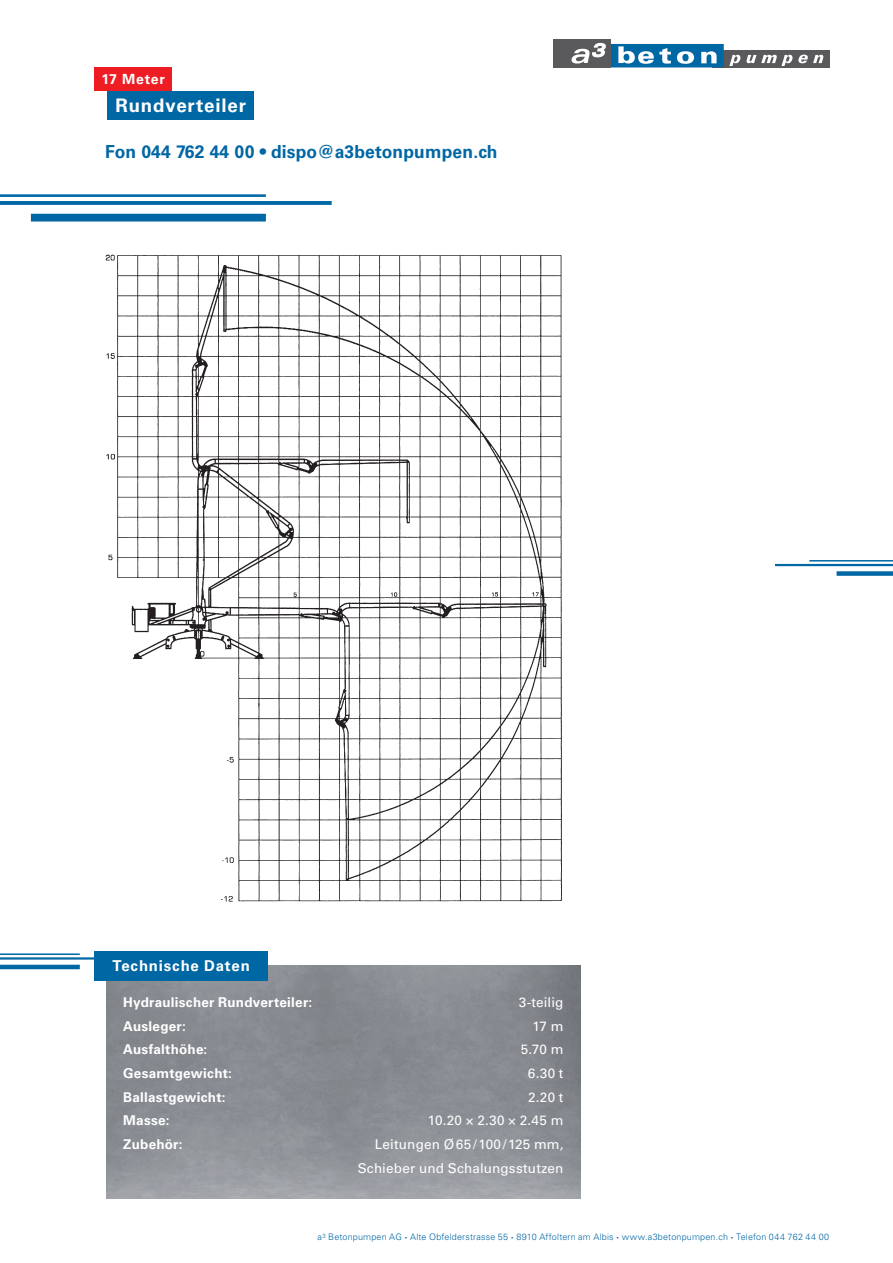
<style>
.page{position:relative;width:893px;height:1263px;background:#fff}
.page>*{position:absolute;margin:0;border:0;box-sizing:border-box;transform-origin:0 0}
.t1{font:700 18.6px "Univers LT Std";letter-spacing:.045em;color:#fff}
.t2{font:700 18px "Univers LT Std";letter-spacing:.01em;color:#0067a5}
.t3{font:700 15px "Univers LT Std";letter-spacing:.055em;color:#fff}
.t4{font:700 13.95px "Univers LT Std";letter-spacing:.06em;color:#fff}
.t5{font:13.5px/23.7px "Univers LT Std";letter-spacing:.015em;color:#fff;text-align:right}
.t6{font:700 13.5px "Univers LT Std";letter-spacing:.015em;color:#fff}
.t7{font:300 9px "Univers LT Std";letter-spacing:.02em;color:#0067a5}
.s1{font-family:"Rawson Alt";font-weight:400}
</style>
<div class="page">
<hr style="left:775px;top:564px;width:118px;height:2px;background:#0067a5">
<div style="left:837px;top:571px;width:56px;height:5px;background:#0067a5"></div>
<hr style="left:809px;top:560px;width:84px;height:1px;background:#0067a5">
<hr style="left:0;top:957px;width:118px;height:2px;background:#0067a5">
<hr style="left:0;top:965px;width:80px;height:4px;background:#0067a5">
<hr style="left:0;top:953px;width:80px;height:2px;background:#0067a5">
<div style="left:712px;top:50px;width:117px;height:17px;background:#5a5a5d"></div>
<div style="left:602px;top:44px;width:122px;height:23px;background:#0067a5"></div>
<div style="left:553px;top:39px;width:58px;height:28px;background:#5a5a5d"></div>
<svg style="left:618px;top:46px;width:53px;height:18px"></svg>
<svg style="left:677px;top:51px;width:17px;height:13px"></svg>
<svg style="left:701px;top:51px;width:16px;height:12px"></svg>
<svg style="left:729px;top:55px;width:11px;height:11px"></svg>
<svg style="left:746px;top:55px;width:46px;height:11px"></svg>
<svg style="left:798px;top:55px;width:25px;height:8px"></svg>
<svg style="left:571px;top:43px;width:35px;height:21px"></svg>
<svg style="left:0;top:201px;width:332px;height:4px"></svg>
<div style="left:31px;top:214px;width:235px;height:7px;background:#0067a5"></div>
<hr style="left:0;top:194px;width:266px;height:3px;background:#0067a5">
<img style="left:105px;top:254px;width:457px;height:648px">
<div style="left:95px;top:67px;width:77px;height:24px;background:#ee1d23"></div>
<div style="left:108px;top:91px;width:146px;height:29px;background:#0067a5"></div>
<img style="left:106px;top:965px;width:474px;height:234px">
<div style="left:95px;top:951px;width:173px;height:29px;background:#0067a5"></div>
<h3 class="t4" style="left:101px;top:71px;width:65px">17 Meter</h3>
<h1 class="t1" style="left:116px;top:95px;width:132px">Rundverteiler</h1>
<h2 class="t2" style="left:105px;top:141px;width:394px">Fon 044 762 44 00 • dispo@a3betonpumpen.ch</h2>
<h3 class="t3" style="left:113px;top:957px;width:139px">Technische Daten</h3>
<h3 class="t6" style="left:123px;top:994px;width:190px">Hydraulischer Rundverteiler:</h3>
<h3 class="t5" style="left:519px;top:990px;width:46px">3-teilig</h3>
<h3 class="t6" style="left:123px;top:1018px;width:64px">Ausleger:</h3>
<h3 class="t5" style="left:532px;top:1014px;width:33px">17 m</h3>
<h3 class="t6" style="left:123px;top:1042px;width:85px">Ausfalthöhe:</h3>
<h3 class="t5" style="left:521px;top:1038px;width:44px">5.70 m</h3>
<h3 class="t6" style="left:123px;top:1065px;width:110px">Gesamtgewicht:</h3>
<h3 class="t5" style="left:528px;top:1061px;width:37px">6.30 t</h3>
<h3 class="t6" style="left:123px;top:1089px;width:104px">Ballastgewicht:</h3>
<h3 class="t5" style="left:528px;top:1085px;width:37px">2.20 t</h3>
<h3 class="t6" style="left:123px;top:1113px;width:48px">Masse:</h3>
<h3 class="t5" style="left:428px;top:1109px;width:137px">10.20 × 2.30 × 2.45 m</h3>
<h3 class="t6" style="left:123px;top:1136px;width:61px">Zubehör:</h3>
<h3 class="t5" style="left:358px;top:1132px;width:207px">Leitungen Ø65/100/125 mm,<br>Schieber und Schalungsstutzen</h3>
<p class="t7" style="left:317px;top:1231px;width:513px">a<sup>3</sup> Betonpumpen AG <span class="s1">•</span> Alte Obfelderstrasse 55 <span class="s1">•</span> 8910 Affoltern am Albis <span class="s1">•</span> www.a3betonpumpen.ch <span class="s1">•</span> Telefon 044 762 44 00</p>
</div>
